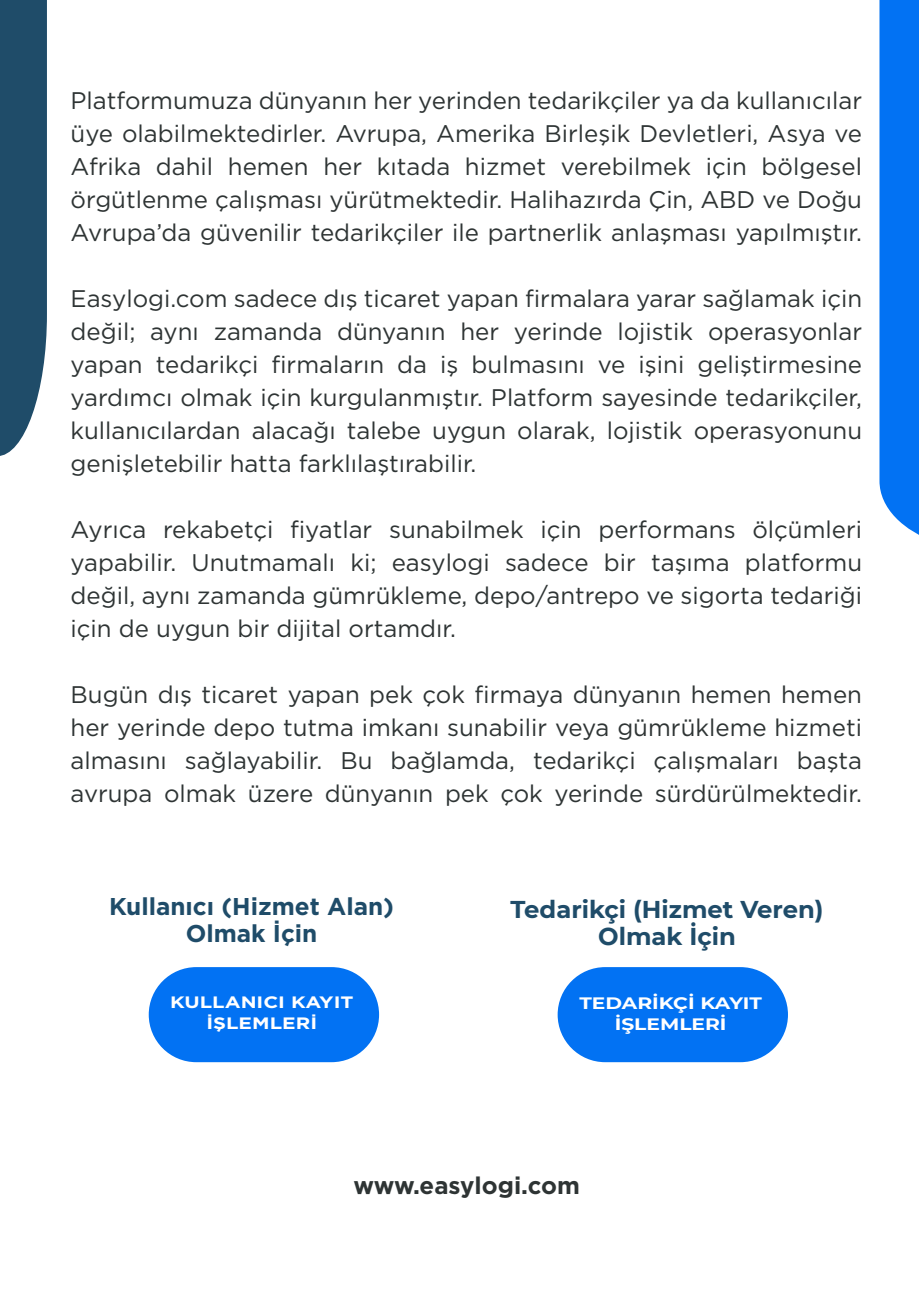
<style>
.page{position:relative;width:919px;height:1289px;background:#fff}
.page>*{position:absolute;margin:0;border:0;box-sizing:border-box;transform-origin:0 0}
.t1{font:700 24.3px/27px "Montserrat";color:#1f4c69;text-align:center}
.t2{font:700 24.3px/27px "Gotham";color:#1f4c69;text-align:center}
.t3{font:24px/33px "Gotham";color:#2e3434;text-align:justify}
.t4{font:700 24px "Gotham";color:#2e3434}
.t5{font:700 16.5px/20.9px "Gotham";color:#fff;text-align:center;scale:1.22 1}
.t6{font:700 16.5px/20.9px "Montserrat";color:#fff;text-align:center;scale:1.22 1}
</style>
<div class="page">
<svg style="left:0;top:0;width:47px;height:456px;background:#2f5873"></svg>
<div style="left:879px;top:0;width:39px;height:535px;background:#0272f3"></div>
<div style="left:149px;top:967px;width:230px;height:95px;background:#0272f3;border-radius:48px"></div>
<div style="left:557px;top:967px;width:230px;height:95px;background:#0272f3;border-radius:48px"></div>
<p class="t3" style="left:71px;top:83px;width:793px">Platformumuza dünyanın her yerinden tedarikçiler ya da kullanıcılar üye olabilmektedirler. Avrupa, Amerika Birleşik Devletleri, Asya ve Afrika dahil hemen her kıtada hizmet verebilmek için bölgesel örgütlenme çalışması yürütmektedir. Halihazırda Çin, ABD ve Doğu Avrupa’da güvenilir tedarikçiler ile partnerlik anlaşması yapılmıştır.</p>
<p class="t3" style="left:71px;top:281px;width:793px">Easylogi.com sadece dış ticaret yapan firmalara yarar sağlamak için değil; aynı zamanda dünyanın her yerinde lojistik operasyonlar yapan tedarikçi firmaların da iş bulmasını ve işini geliştirmesine yardımcı olmak için kurgulanmıştır. Platform sayesinde tedarikçiler, kullanıcılardan alacağı talebe uygun olarak, lojistik operasyonunu genişletebilir hatta farklılaştırabilir.</p>
<p class="t3" style="left:71px;top:512px;width:793px">Ayrıca rekabetçi fiyatlar sunabilmek için performans ölçümleri yapabilir. Unutmamalı ki; easylogi sadece bir taşıma platformu değil, aynı zamanda gümrükleme, depo/antrepo ve sigorta tedariği için de uygun bir dijital ortamdır.</p>
<p class="t3" style="left:71px;top:677px;width:792px">Bugün dış ticaret yapan pek çok firmaya dünyanın hemen hemen her yerinde depo tutma imkanı sunabilir veya gümrükleme hizmeti almasını sağlayabilir. Bu bağlamda, tedarikçi çalışmaları başta avrupa olmak üzere dünyanın pek çok yerinde sürdürülmektedir.</p>
<p class="t2" style="left:109px;top:892px;width:286px">Kullanıcı (Hizmet Alan)<br>Olmak İçin</p>
<p class="t1" style="left:510px;top:894px;width:314px">Tedarikçi (Hizmet Veren)<br>Olmak İçin</p>
<p class="t5" style="left:170px;top:991px;width:152px">KULLANICI KAYIT<br>İŞLEMLERİ</p>
<p class="t6" style="left:579px;top:991px;width:151px">TEDARİKÇİ KAYIT<br>İŞLEMLERİ</p>
<p class="t4" style="left:353px;top:1169px;width:228px">www.easylogi.com</p>
</div>
